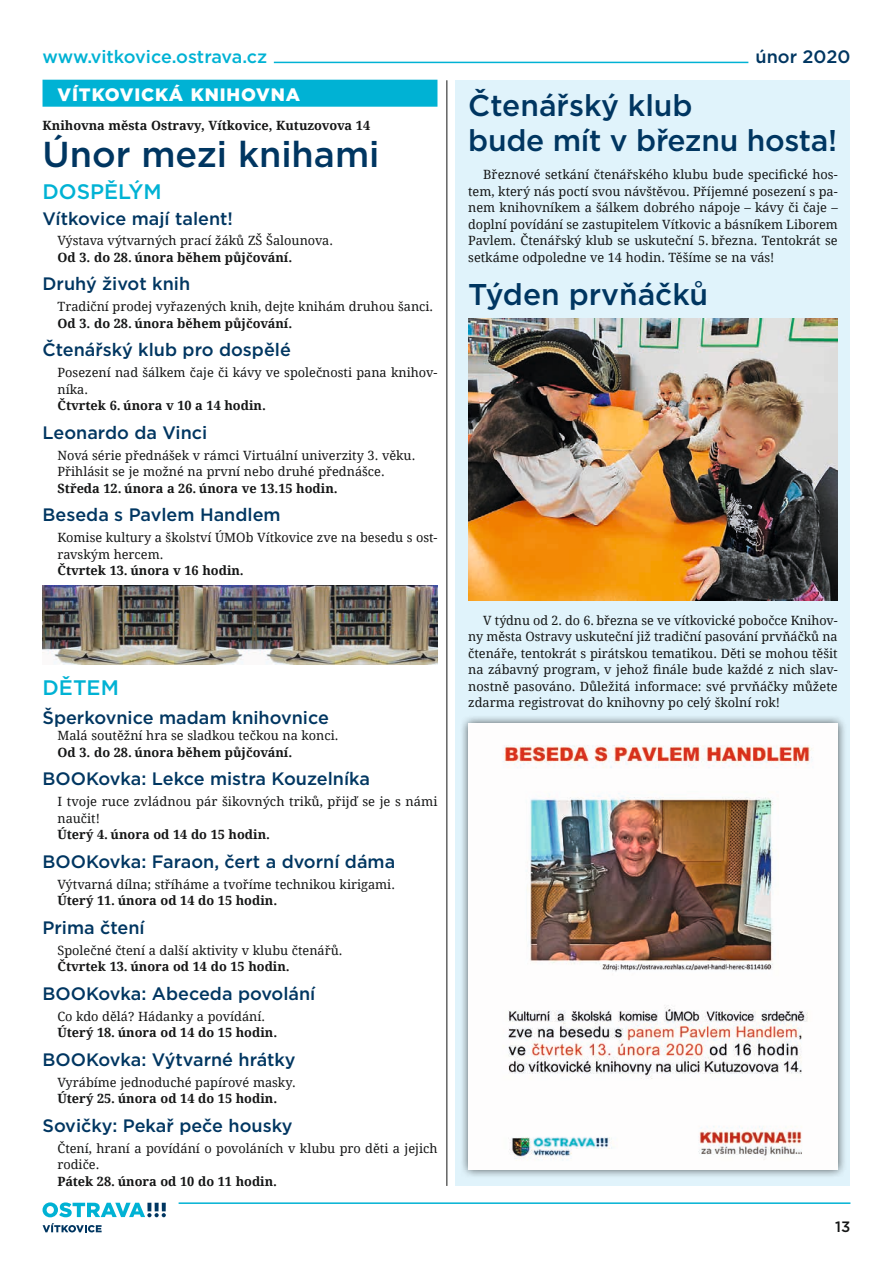
<style>
.page{position:relative;width:893px;height:1263px;background:#fff}
.page>*{position:absolute;margin:0;border:0;box-sizing:border-box;transform-origin:0 0}
.t1{font:500 36px "Gotham";color:#003661}
.t2{font:500 30px/34.5px "Gotham";letter-spacing:-.01em;color:#003661}
.t3{font:500 21px "Gotham";color:#00b2d4}
.t4{font:500 18px "Gotham";color:#003661}
.t5{font:500 18px "Gotham";letter-spacing:-.01em;color:#00b2d4}
.t6{font:900 18px "Gotham";letter-spacing:.05em;color:#fff}
.t7{font:500 15px "Gotham";color:#151616}
.t8{font:12.75px/16.5px "Droid Serif";color:#151616}
.t9{font:700 12.75px "Droid Serif";color:#151616}
</style>
<div class="page">
<svg style="left:43px;top:1202px;width:123px;height:15px"></svg>
<svg style="left:43px;top:1223px;width:59px;height:9px"></svg>
<hr style="left:179px;top:1202px;width:671px;height:2px;background:#00b2d4">
<hr style="left:274px;top:62px;width:474px;height:1px;background:#00b2d4">
<div style="left:43px;top:80px;width:394px;height:27px;background:#00b2d4"></div>
<hr style="left:446px;top:80px;width:1px;height:1106px;background:#151616">
<div style="left:455px;top:80px;width:395px;height:1106px;background:#e0f3fb"></div>
<div style="left:459px;top:715px;width:388px;height:464px;background:#151616;opacity:.75"></div>
<img style="left:468px;top:724px;width:370px;height:445px">
<img style="left:468px;top:319px;width:370px;height:281px">
<img style="left:43px;top:585px;width:394px;height:80px">
<h3 class="t5" style="left:43px;top:45px;width:226px">www.vitkovice.ostrava.cz</h3>
<h3 class="t6" style="left:58px;top:82px;width:244px">VÍTKOVICKÁ KNIHOVNA</h3>
<p class="t9" style="left:43px;top:117px;width:329px">Knihovna města Ostravy, Vítkovice, Kutuzovova 14</p>
<h1 class="t1" style="left:43px;top:131px;width:339px">Únor mezi knihami</h1>
<h3 class="t3" style="left:43px;top:178px;width:121px">DOSPĚLÝM</h3>
<h3 class="t4" style="left:43px;top:206px;width:192px">Vítkovice mají talent!</h3>
<p class="t8" style="left:58px;top:233px;width:277px">Výstava výtvarných prací žáků ZŠ Šalounova.</p>
<p class="t9" style="left:58px;top:249px;width:236px">Od 3. do 28. února během půjčování.</p>
<h3 class="t4" style="left:43px;top:272px;width:149px">Druhý život knih</h3>
<p class="t8" style="left:58px;top:299px;width:377px">Tradiční prodej vyřazených knih, dejte knihám druhou šanci.</p>
<p class="t9" style="left:58px;top:315px;width:236px">Od 3. do 28. února během půjčování.</p>
<h3 class="t4" style="left:43px;top:338px;width:250px">Čtenářský klub pro dospělé</h3>
<p class="t8" style="left:58px;top:365px;width:381px">Posezení nad šálkem čaje či kávy ve společnosti pana knihov&shy;níka.</p>
<p class="t9" style="left:58px;top:398px;width:210px">Čtvrtek 6. února v 10 a 14 hodin.</p>
<h3 class="t4" style="left:43px;top:421px;width:166px">Leonardo da Vinci</h3>
<p class="t8" style="left:58px;top:447px;width:359px">Nová série přednášek v rámci Virtuální univerzity 3. věku.<br>Přihlásit se je možné na první nebo druhé přednášce.</p>
<p class="t9" style="left:58px;top:480px;width:282px">Středa 12. února a 26. února ve 13.15 hodin.</p>
<h3 class="t4" style="left:43px;top:503px;width:240px">Beseda s Pavlem Handlem</h3>
<p class="t8" style="left:58px;top:530px;width:381px">Komise kultury a školství ÚMOb Vítkovice zve na besedu s ost&shy;ravským hercem.</p>
<p class="t9" style="left:58px;top:563px;width:188px">Čtvrtek 13. února v 16 hodin.</p>
<h3 class="t3" style="left:43px;top:674px;width:78px">DĚTEM</h3>
<h3 class="t4" style="left:43px;top:706px;width:288px">Šperkovnice madam knihovnice</h3>
<p class="t8" style="left:58px;top:728px;width:282px">Malá soutěžní hra se sladkou tečkou na konci.</p>
<p class="t9" style="left:58px;top:744px;width:236px">Od 3. do 28. února během půjčování.</p>
<h3 class="t4" style="left:43px;top:767px;width:329px">BOOKovka: Lekce mistra Kouzelníka</h3>
<p class="t8" style="left:58px;top:794px;width:381px">I tvoje ruce zvládnou pár šikovných triků, přijď se je s námi naučit!</p>
<p class="t9" style="left:58px;top:827px;width:214px">Úterý 4. února od 14 do 15 hodin.</p>
<h3 class="t4" style="left:43px;top:850px;width:354px">BOOKovka: Faraon, čert a dvorní dáma</h3>
<p class="t8" style="left:58px;top:876px;width:339px">Výtvarná dílna; stříháme a tvoříme technikou kirigami.</p>
<p class="t9" style="left:58px;top:893px;width:221px">Úterý 11. února od 14 do 15 hodin.</p>
<h3 class="t4" style="left:43px;top:916px;width:104px">Prima čtení</h3>
<p class="t8" style="left:58px;top:942px;width:286px">Společné čtení a další aktivity v klubu čtenářů.</p>
<p class="t9" style="left:58px;top:959px;width:234px">Čtvrtek 13. února od 14 do 15 hodin.</p>
<h3 class="t4" style="left:43px;top:982px;width:274px">BOOKovka: Abeceda povolání</h3>
<p class="t8" style="left:58px;top:1008px;width:209px">Co kdo dělá? Hádanky a povídání.</p>
<p class="t9" style="left:58px;top:1025px;width:221px">Úterý 18. února od 14 do 15 hodin.</p>
<h3 class="t4" style="left:43px;top:1048px;width:254px">BOOKovka: Výtvarné hrátky</h3>
<p class="t8" style="left:58px;top:1074px;width:240px">Vyrábíme jednoduché papírové masky.</p>
<p class="t9" style="left:58px;top:1091px;width:221px">Úterý 25. února od 14 do 15 hodin.</p>
<h3 class="t4" style="left:43px;top:1114px;width:252px">Sovičky: Pekař peče housky</h3>
<p class="t8" style="left:58px;top:1140px;width:381px">Čtení, hraní a povídání o povoláních v klubu pro děti a jejich rodiče.</p>
<p class="t9" style="left:58px;top:1173px;width:221px">Pátek 28. února od 10 do 11 hodin.</p>
<h3 class="t4" style="left:755px;top:45px;width:96px">únor 2020</h3>
<h2 class="t2" style="left:468px;top:88px;width:371px">Čtenářský klub<br>bude mít v březnu hosta!</h2>
<p class="t8" style="left:468px;top:167px;width:371px;text-align:justify;text-indent:15px">Březnové setkání čtenářského klubu bude specifické hos&shy;tem, který nás poctí svou návštěvou. Příjemné posezení s pa&shy;nem knihovníkem a šálkem dobrého nápoje – kávy či čaje – doplní povídání se zastupitelem Vítkovic a básníkem Liborem Pavlem. Čtenářský klub se uskuteční 5. března. Tentokrát se setkáme odpoledne ve 14 hodin. Těšíme se na vás!</p>
<h2 class="t2" style="left:468px;top:277px;width:241px">Týden prvňáčků</h2>
<p class="t8" style="left:468px;top:612px;width:371px;text-align:justify;text-indent:15px">V týdnu od 2. do 6. března se ve vítkovické pobočce Knihov&shy;ny města Ostravy uskuteční již tradiční pasování prvňáčků na čtenáře, tentokrát s pirátskou tematikou. Děti se mohou těšit na zábavný program, v jehož finále bude každé z nich slav&shy;nostně pasováno. Důležitá informace: své prvňáčky můžete zdarma registrovat do knihovny po celý školní rok!</p>
<p class="t7" style="left:835px;top:1217px;width:17px">13</p>
</div>
